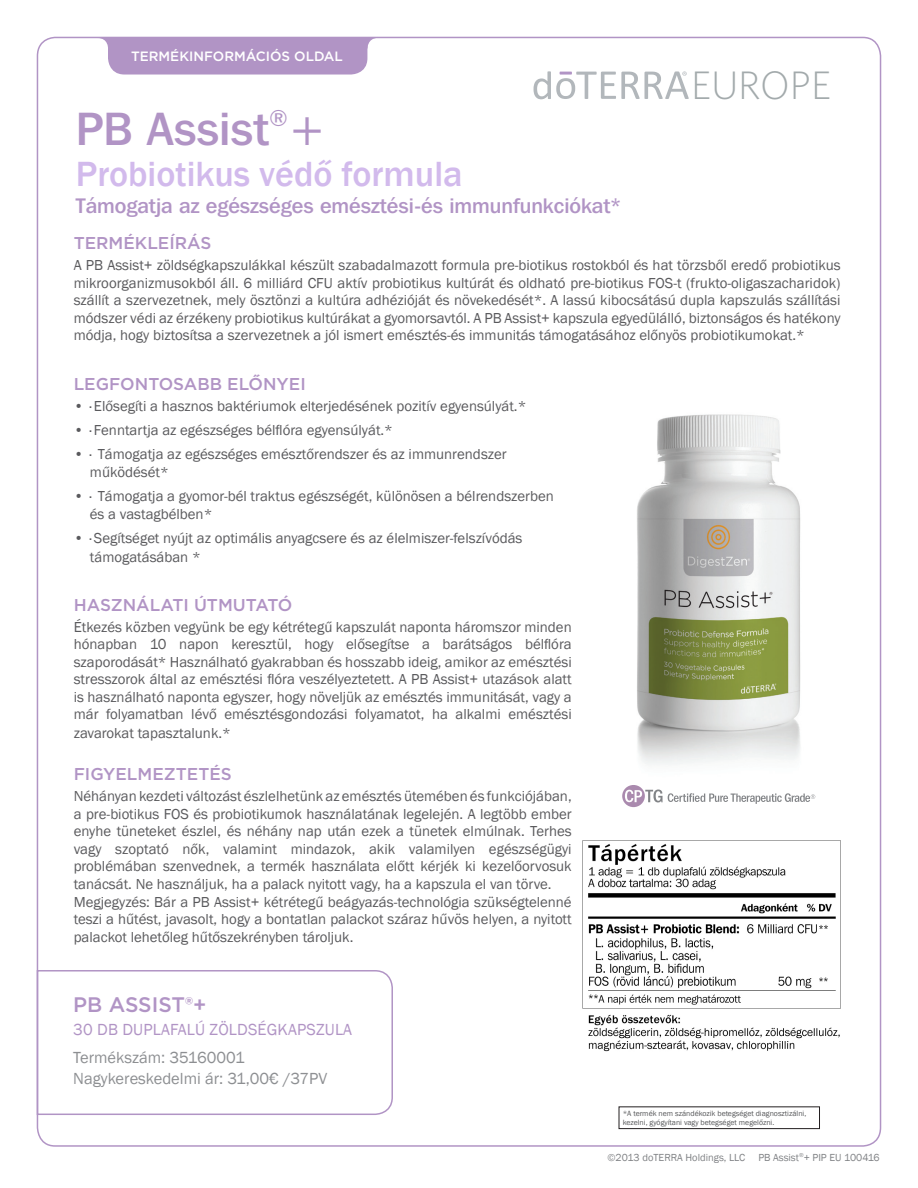
<style>
.page{position:relative;width:918px;height:1188px;background:#fff}
.page>*{position:absolute;margin:0;border:0;box-sizing:border-box;transform-origin:0 0}
.t1{font:500 46.5px "Franklin Gothic IT Cby BT";color:#b194c5}
.t2{font:300 39.75px "Whitney";color:#a3aaac}
.t3{font:500 36px "Franklin Gothic";color:#d2baec}
.t4{font:500 21px "Franklin Gothic IT Cby BT";color:#b194c5}
.Tags_Purple_Header{font:500 21px "Gotham";letter-spacing:-.005em;color:#b194c5}
.Purple_Headers{font:500 17.1px "Gotham";color:#b194c5}
.Tag_Details{font:16.5px/21px "Franklin Gothic";color:#8d8f92}
.Tags_Purple_H2{font:16.5px "Franklin Gothic";letter-spacing:.01em;color:#b194c5}
.Body{font:14.85px/17.5px "Franklin Gothic";color:#5a5a5d;text-align:justify}
.t5{font:500 13.5px "Gotham";color:#fff}
.t6{font:10.5px "Franklin Gothic";color:#808285}
.t7{font:7.8px/8.6px "Franklin Gothic";color:#57585a}
</style>
<div class="page">
<img style="left:582px;top:840px;width:259px;height:212px">
<svg style="left:97px;top:37px;width:281px;height:38px;background:#b89dca"></svg>
<div style="left:619px;top:1107px;width:201px;height:22px;border:1px solid #231f20"></div>
<svg style="left:534px;top:71px;width:155px;height:28px"></svg>
<img style="left:633px;top:414px;width:168px;height:394px">
<svg style="left:622px;top:785px;width:193px;height:22px"></svg>
<svg style="left:36px;top:969px;width:357px;height:147px"></svg>
<p class="t5" style="left:131px;top:48px;width:213px">TERMÉKINFORMÁCIÓS OLDAL</p>
<p class="t1" style="left:76px;top:100px;width:252px">PB Assist<sup>®</sup>+</p>
<p class="t3" style="left:76px;top:152px;width:388px">Probiotikus védő formula</p>
<p class="t4" style="left:76px;top:192px;width:547px">Támogatja az egészséges emésztési-és immunfunkciókat*</p>
<p class="t2" style="left:691px;top:59px;width:141px">EUROPE</p>
<p class="Purple_Headers" style="left:74px;top:232px;width:139px">TERMÉKLEÍRÁS</p>
<p class="Body" style="left:74px;top:257px;width:768px">A PB Assist+ zöldségkapszulákkal készült szabadalmazott formula pre-biotikus rostokból és hat törzsből eredő probiotikus mikroorganizmusokból áll. 6 milliárd CFU aktív probiotikus kultúrát és oldható pre-biotikus FOS-t (frukto-oligaszacharidok) szállít a szervezetnek, mely ösztönzi a kultúra adhézióját és növekedését*. A lassú kibocsátású dupla kapszulás szállítási módszer védi az érzékeny probiotikus kultúrákat a gyomorsavtól. A PB Assist+ kapszula egyedülálló, biztonságos és hatékony módja, hogy biztosítsa a szervezetnek a jól ismert emésztés-és immunitás támogatásához előnyös probiotikumokat.*</p>
<p class="Purple_Headers" style="left:74px;top:373px;width:234px">LEGFONTOSABB ELŐNYEI</p>
<p class="Body" style="left:74px;top:397px;width:454px">• · Elősegíti a hasznos baktériumok elterjedésének pozitív egyensúlyát.*</p>
<p class="Body" style="left:74px;top:422px;width:321px">• · Fenntartja az egészséges bélflóra egyensúlyát.*</p>
<p class="Body" style="left:90px;top:446px;width:418px;text-indent:-16px">• · Támogatja az egészséges emésztőrendszer és az immunrendszer működését*</p>
<p class="Body" style="left:90px;top:488px;width:465px;text-indent:-16px">• · Támogatja a gyomor-bél traktus egészségét, különösen a bélrendszerben és a vastagbélben*</p>
<p class="Body" style="left:90px;top:529px;width:434px;line-height:18.9px;text-indent:-16px">• · Segítséget nyújt az optimális anyagcsere és az élelmiszer-felszívódás támogatásában *</p>
<p class="Purple_Headers" style="left:74px;top:593px;width:220px">HASZNÁLATI ÚTMUTATÓ</p>
<p class="Body" style="left:74px;top:618px;width:500px">Étkezés közben vegyünk be egy kétrétegű kapszulát naponta háromszor minden hónapban 10 napon keresztül, hogy elősegítse a barátságos bélflóra szaporodását* Használható gyakrabban és hosszabb ideig, amikor az emésztési stresszorok által az emésztési flóra veszélyeztetett. A PB Assist+ utazások alatt is használható naponta egyszer, hogy növeljük az emésztés immunitását, vagy a már folyamatban lévő emésztésgondozási folyamatot, ha alkalmi emésztési</p>
<p class="Body" style="left:74px;top:725px;width:159px">zavarokat tapasztalunk.*</p>
<p class="Purple_Headers" style="left:74px;top:763px;width:160px">FIGYELMEZTETÉS</p>
<p class="Body" style="left:74px;top:788px;width:500px">Néhányan kezdeti változást észlelhetünk az emésztés ütemében és funkciójában, a pre-biotikus FOS és probiotikumok használatának legelején. A legtöbb ember enyhe tüneteket észlel, és néhány nap után ezek a tünetek elmúlnak. Terhes vagy szoptató nők, valamint mindazok, akik valamilyen egészségügyi problémában szenvednek, a termék használata előtt kérjék ki kezelőorvosuk tanácsát. Ne használjuk, ha a palack nyitott vagy, ha a kapszula el van törve.</p>
<p class="Body" style="left:74px;top:893px;width:500px">Megjegyzés: Bár a PB Assist+ kétrétegű beágyazás-technológia szükségtelenné teszi a hűtést, javasolt, hogy a bontatlan palackot száraz hűvös helyen, a nyitott palackot lehetőleg hűtőszekrényben tároljuk.</p>
<p class="Tags_Purple_Header" style="left:73px;top:991px;width:135px">PB ASSIST®+</p>
<p class="Tags_Purple_H2" style="left:73px;top:1020px;width:280px">30 DB DUPLAFALÚ ZÖLDSÉGKAPSZULA</p>
<p class="Tag_Details" style="left:73px;top:1047px;width:256px">Termékszám: 35160001<br>Nagykereskedelmi ár: 31,00€ /37PV</p>
<p class="t7" style="left:623px;top:1109px;width:185px">*A termék nem szándékozik betegséget diagnosztizálni, kezelni, gyógyítani vagy betegséget megelőzni.</p>
<p class="t6" style="left:608px;top:1151px;width:139px">©2013 doTERRA Holdings, LLC</p>
<p class="t6" style="left:758px;top:1151px;width:123px">PB Assist<sup>®</sup>+ PIP EU 100416</p>
</div>
